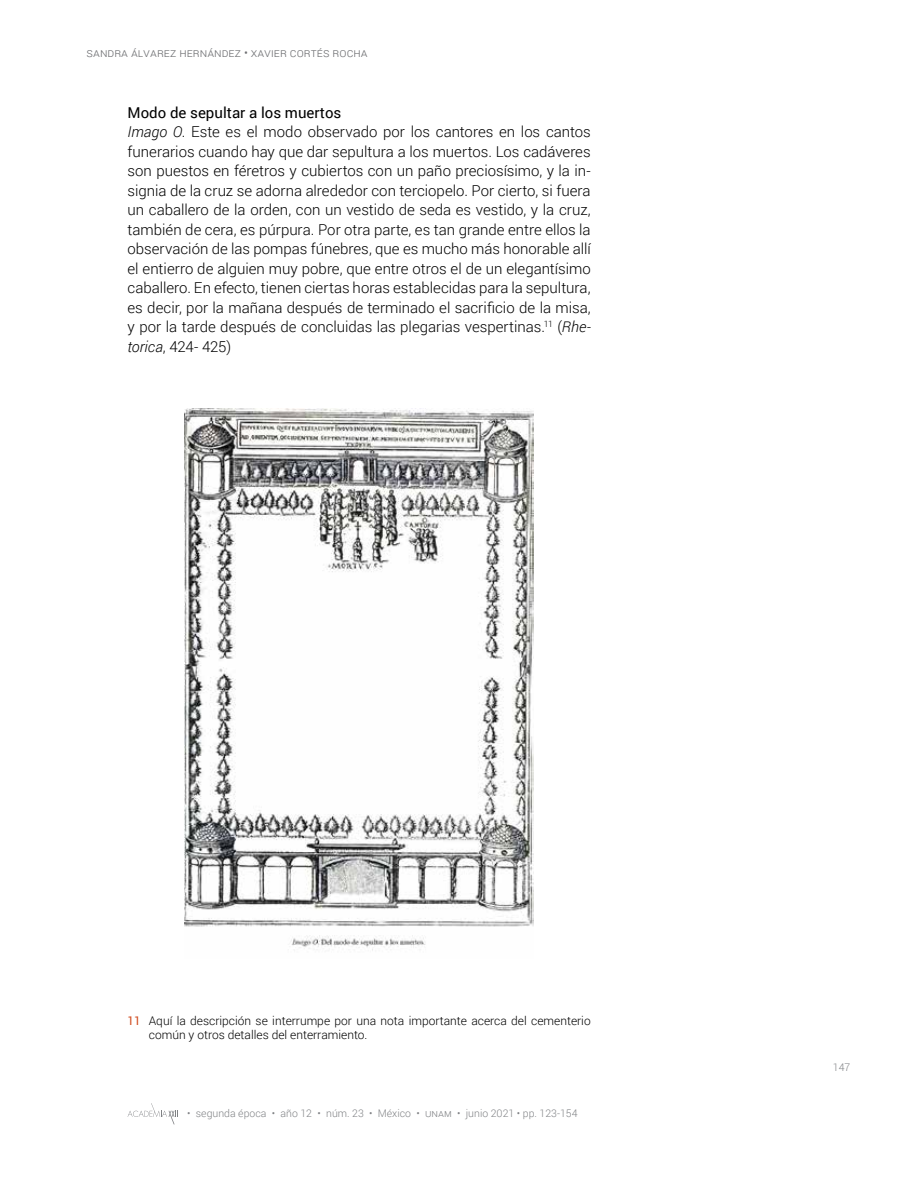
<style>
.page{position:relative;width:918px;height:1188px;background:#fff}
.page>*{position:absolute;margin:0;border:0;box-sizing:border-box;transform-origin:0 0}
.t1{font:300 15px/19.5px "Roboto";color:#000}
.t2{font:300 12px/14.4px "Roboto";color:#000}
.t3{font:300 12px "Roboto";color:#6d6e71}
.t4{font:300 10.5px "Roboto";color:#808285}
.s1{font-weight:400}
.s2{font-style:italic}
.s3{font-weight:400;color:#d04a1d}
</style>
<div class="page">
<svg style="left:128px;top:1103px;width:50px;height:21px"></svg>
<img style="left:185px;top:408px;width:349px;height:543px">
<p class="t3" style="left:87px;top:44px;width:283px">Sandra Álvarez Hernández • Xavier Cortés Rocha</p>
<p class="t1" style="left:128px;top:102px;width:465px"><span class="s1">Modo de sepultar a los muertos<br></span><span class="s2">Imago O</span>. Este es el modo observado por los cantores en los cantos funerarios cuando hay que dar sepultura a los muertos. Los cadáveres son puestos en féretros y cubiertos con un paño preciosísimo, y la in&shy;signia de la cruz se adorna alrededor con terciopelo. Por cierto, si fuera un caballero de la orden, con un vestido de seda es vestido, y la cruz, también de cera, es púrpura. Por otra parte, es tan grande entre ellos la observación de las pompas fúnebres, que es mucho más honorable allí el entierro de alguien muy pobre, que entre otros el de un elegantísimo caballero. En efecto, tienen ciertas horas establecidas para la sepultura, es decir, por la mañana después de terminado el sacrificio de la misa, y por la tarde después de concluidas las plegarias vespertinas.<sup>11</sup> (<span class="s2">Rhe&shy;torica</span>, 424- 425)</p>
<p class="t2" style="left:149px;top:1013px;width:443px;text-indent:-21px"><span class="s3">11</span> Aquí la descripción se interrumpe por una nota importante acerca del cementerio común y otros detalles del enterramiento.</p>
<p class="t4" style="left:187px;top:1106px;width:392px">• segunda época • año 12 • núm. 23 • México • unam • junio 2021 • pp. 123-154</p>
<p class="t4" style="left:833px;top:1060px;width:19px">147</p>
</div>
